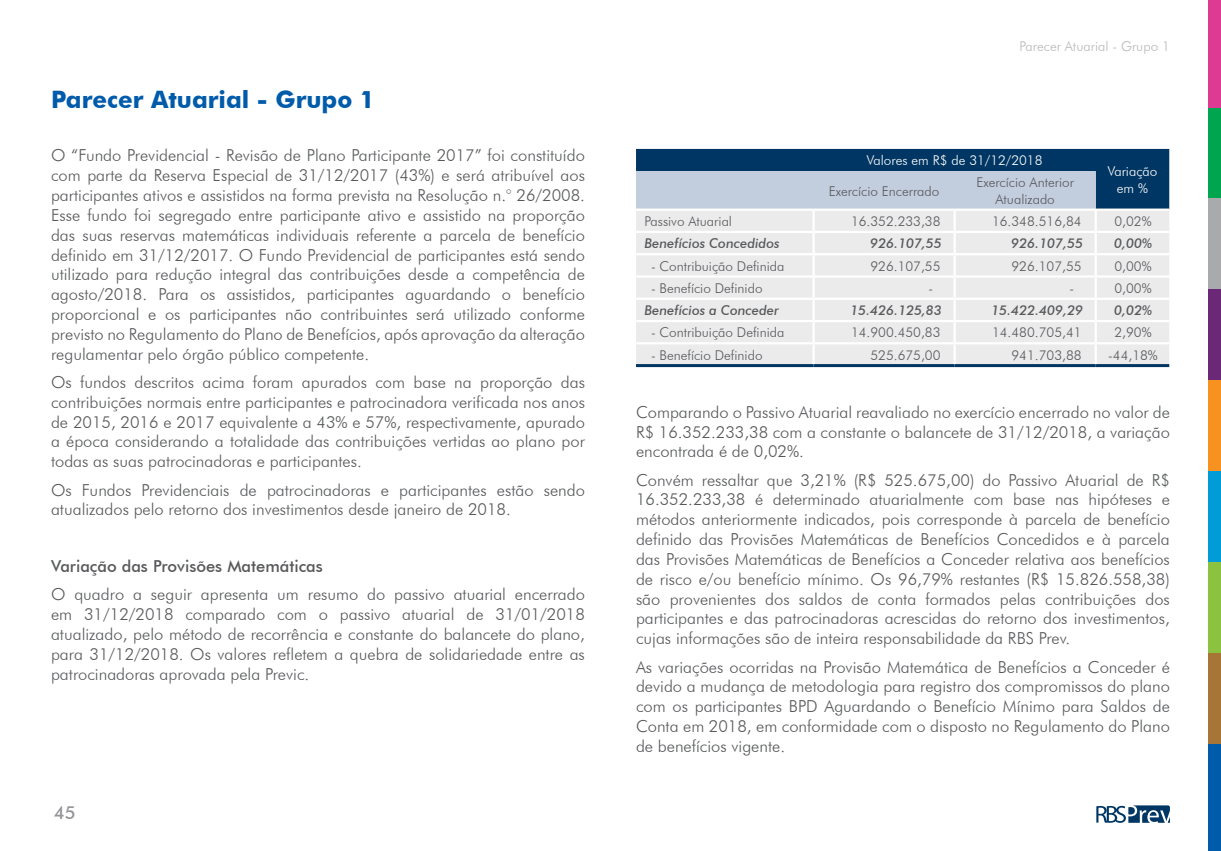
<style>
.page{position:relative;width:1221px;height:851px;background:#fff}
.page>*{position:absolute;margin:0;border:0;box-sizing:border-box;transform-origin:0 0}
.t1{font:700 24px "Futura BT";color:#005baa}
.t2{font:500 18px "Futura BT";color:#939598}
.t3{font:300 16.5px/19.8px "Futura BT";color:#58595b;text-align:justify}
.t4{font:500 16.5px "Futura BT";color:#58595b}
.t5{font:300 13.5px/16.2px "Futura BT";color:#58595b;text-align:center}
.t6{font:italic 500 13.5px "Futura BT";color:#58595b}
.t7{font:300 13.5px "Futura BT";color:#fff}
.t8{font:300 13.5px "Futura BT";color:#b7b8b9}
</style>
<div class="page">
<svg style="left:1096px;top:805px;width:73px;height:17px"></svg>
<div style="left:1208px;top:743px;width:12px;height:107px;background:#005baa"></div>
<div style="left:1208px;top:652px;width:12px;height:91px;background:#a77535"></div>
<div style="left:1208px;top:561px;width:12px;height:91px;background:#8bc341"></div>
<div style="left:1208px;top:471px;width:12px;height:90px;background:#009cd8"></div>
<div style="left:1208px;top:380px;width:12px;height:91px;background:#f79220"></div>
<div style="left:1208px;top:289px;width:12px;height:91px;background:#6a2876"></div>
<div style="left:1208px;top:198px;width:12px;height:91px;background:#a8aaab"></div>
<div style="left:1208px;top:107px;width:12px;height:91px;background:#00a64f"></div>
<div style="left:1208px;top:0;width:12px;height:107px;background:#de3a93"></div>
<svg style="left:636px;top:149px;width:533px;height:59px;background:#6887a5"></svg>
<div style="left:636px;top:211px;width:533px;height:153px;background:#ebebec"></div>
<hr style="left:812px;top:211px;width:2px;height:20px;background:#fff">
<hr style="left:636px;top:342px;width:177px;height:2px;background:#fff">
<hr style="left:813px;top:342px;width:141px;height:2px;background:#fff">
<hr style="left:954px;top:342px;width:141px;height:2px;background:#fff">
<hr style="left:1095px;top:342px;width:74px;height:2px;background:#fff">
<hr style="left:636px;top:364px;width:177px;height:3px;background:#003663">
<hr style="left:813px;top:364px;width:141px;height:3px;background:#003663">
<hr style="left:954px;top:364px;width:141px;height:3px;background:#003663">
<hr style="left:1095px;top:364px;width:74px;height:3px;background:#003663">
<hr style="left:953px;top:211px;width:2px;height:20px;background:#fff">
<hr style="left:1094px;top:211px;width:2px;height:20px;background:#fff">
<hr style="left:636px;top:231px;width:177px;height:2px;background:#fff">
<hr style="left:813px;top:231px;width:141px;height:2px;background:#fff">
<hr style="left:812px;top:233px;width:2px;height:20px;background:#fff">
<hr style="left:954px;top:231px;width:141px;height:2px;background:#fff">
<hr style="left:953px;top:233px;width:2px;height:20px;background:#fff">
<hr style="left:1095px;top:231px;width:74px;height:2px;background:#fff">
<hr style="left:1094px;top:233px;width:2px;height:20px;background:#fff">
<hr style="left:636px;top:253px;width:177px;height:2px;background:#fff">
<hr style="left:813px;top:253px;width:141px;height:2px;background:#fff">
<hr style="left:812px;top:255px;width:2px;height:20px;background:#fff">
<hr style="left:954px;top:253px;width:141px;height:2px;background:#fff">
<hr style="left:953px;top:255px;width:2px;height:20px;background:#fff">
<hr style="left:1095px;top:253px;width:74px;height:2px;background:#fff">
<hr style="left:1094px;top:255px;width:2px;height:20px;background:#fff">
<hr style="left:636px;top:275px;width:177px;height:2px;background:#fff">
<hr style="left:813px;top:275px;width:141px;height:2px;background:#fff">
<hr style="left:812px;top:277px;width:2px;height:20px;background:#fff">
<hr style="left:954px;top:275px;width:141px;height:2px;background:#fff">
<hr style="left:953px;top:277px;width:2px;height:20px;background:#fff">
<hr style="left:1095px;top:275px;width:74px;height:2px;background:#fff">
<hr style="left:1094px;top:277px;width:2px;height:20px;background:#fff">
<hr style="left:636px;top:297px;width:177px;height:3px;background:#fff">
<hr style="left:813px;top:297px;width:141px;height:3px;background:#fff">
<hr style="left:812px;top:300px;width:2px;height:20px;background:#fff">
<hr style="left:954px;top:297px;width:141px;height:3px;background:#fff">
<hr style="left:953px;top:300px;width:2px;height:20px;background:#fff">
<hr style="left:1095px;top:297px;width:74px;height:3px;background:#fff">
<hr style="left:1094px;top:300px;width:2px;height:20px;background:#fff">
<hr style="left:636px;top:320px;width:177px;height:2px;background:#fff">
<hr style="left:813px;top:320px;width:141px;height:2px;background:#fff">
<hr style="left:812px;top:322px;width:2px;height:20px;background:#fff">
<hr style="left:954px;top:320px;width:141px;height:2px;background:#fff">
<hr style="left:953px;top:322px;width:2px;height:20px;background:#fff">
<hr style="left:1095px;top:320px;width:74px;height:2px;background:#fff">
<hr style="left:1094px;top:322px;width:2px;height:20px;background:#fff">
<hr style="left:812px;top:344px;width:2px;height:20px;background:#fff">
<hr style="left:953px;top:344px;width:2px;height:20px;background:#fff">
<hr style="left:1094px;top:344px;width:2px;height:20px;background:#fff">
<h1 class="t1" style="left:51px;top:84px;width:325px">Parecer Atuarial - Grupo 1</h1>
<p class="t3" style="left:51px;top:145px;width:535px">O “Fundo Previdencial - Revisão de Plano Participante 2017” foi constituído com parte da Reserva Especial de 31/12/2017 (43%) e será atribuível aos participantes ativos e assistidos na forma prevista na Resolução n.° 26/2008.<br>Esse fundo foi segregado entre participante ativo e assistido na proporção das suas reservas matemáticas individuais referente a parcela de benefício definido em 31/12/2017. O Fundo Previdencial de participantes está sendo utilizado para redução integral das contribuições desde a competência de agosto/2018. Para os assistidos, participantes aguardando o benefício proporcional e os participantes não contribuintes será utilizado conforme previsto no Regulamento do Plano de Benefícios, após aprovação da alteração regulamentar pelo órgão público competente.</p>
<p class="t3" style="left:51px;top:372px;width:535px">Os fundos descritos acima foram apurados com base na proporção das contribuições normais entre participantes e patrocinadora verificada nos anos de 2015, 2016 e 2017 equivalente a 43% e 57%, respectivamente, apurado a época considerando a totalidade das contribuições vertidas ao plano por todas as suas patrocinadoras e participantes.</p>
<p class="t3" style="left:51px;top:479px;width:535px">Os Fundos Previdenciais de patrocinadoras e participantes estão sendo atualizados pelo retorno dos investimentos desde janeiro de 2018.</p>
<p class="t4" style="left:51px;top:556px;width:273px">Variação das Provisões Matemáticas</p>
<p class="t3" style="left:51px;top:584px;width:535px">O quadro a seguir apresenta um resumo do passivo atuarial encerrado em 31/12/2018 comparado com o passivo atuarial de 31/01/2018 atualizado, pelo método de recorrência e constante do balancete do plano, para 31/12/2018. Os valores refletem a quebra de solidariedade entre as patrocinadoras aprovada pela Previc.</p>
<p class="t2" style="left:54px;top:801px;width:23px">45</p>
<p class="t8" style="left:1019px;top:38px;width:152px">Parecer Atuarial - Grupo 1</p>
<p class="t7" style="left:866px;top:152px;width:177px">Valores em R$ de 31/12/2018</p>
<p class="t7" style="left:1107px;top:163px;width:51px">Variação</p>
<p class="t5" style="left:976px;top:174px;width:99px">Exercício Anterior<br>Atualizado</p>
<p class="t5" style="left:828px;top:182px;width:112px">Exercício Encerrado</p>
<p class="t7" style="left:1116px;top:179px;width:33px">em %</p>
<p class="t5" style="left:644px;top:213px;width:89px">Passivo Atuarial</p>
<p class="t5" style="left:851px;top:213px;width:91px">16.352.233,38</p>
<p class="t5" style="left:992px;top:213px;width:91px">16.348.516,84</p>
<p class="t5" style="left:1114px;top:213px;width:39px">0,02%</p>
<p class="t6" style="left:644px;top:235px;width:136px">Benefícios Concedidos</p>
<p class="t6" style="left:870px;top:235px;width:73px">926.107,55</p>
<p class="t6" style="left:1011px;top:235px;width:73px">926.107,55</p>
<p class="t6" style="left:1114px;top:235px;width:39px">0,00%</p>
<p class="t5" style="left:651px;top:257px;width:135px">- Contribuição Definida</p>
<p class="t5" style="left:870px;top:257px;width:71px">926.107,55</p>
<p class="t5" style="left:1011px;top:257px;width:71px">926.107,55</p>
<p class="t5" style="left:1114px;top:257px;width:39px">0,00%</p>
<p class="t5" style="left:651px;top:280px;width:113px">- Benefício Definido</p>
<p class="t5" style="left:928px;top:280px;width:6px">-</p>
<p class="t5" style="left:1069px;top:280px;width:6px">-</p>
<p class="t5" style="left:1114px;top:280px;width:39px">0,00%</p>
<p class="t6" style="left:644px;top:302px;width:136px">Benefícios a Conceder</p>
<p class="t6" style="left:850px;top:302px;width:93px">15.426.125,83</p>
<p class="t6" style="left:991px;top:302px;width:93px">15.422.409,29</p>
<p class="t6" style="left:1114px;top:302px;width:39px">0,02%</p>
<p class="t5" style="left:651px;top:324px;width:135px">- Contribuição Definida</p>
<p class="t5" style="left:851px;top:324px;width:91px">14.900.450,83</p>
<p class="t5" style="left:992px;top:324px;width:91px">14.480.705,41</p>
<p class="t5" style="left:1114px;top:324px;width:39px">2,90%</p>
<p class="t5" style="left:651px;top:346px;width:113px">- Benefício Definido</p>
<p class="t5" style="left:870px;top:346px;width:71px">525.675,00</p>
<p class="t5" style="left:1011px;top:346px;width:71px">941.703,88</p>
<p class="t5" style="left:1108px;top:346px;width:51px">-44,18%</p>
<p class="t3" style="left:636px;top:402px;width:535px">Comparando o Passivo Atuarial reavaliado no exercício encerrado no valor de R$ 16.352.233,38 com a constante o balancete de 31/12/2018, a variação encontrada é de 0,02%.</p>
<p class="t3" style="left:636px;top:469px;width:535px">Convém ressaltar que 3,21% (R$ 525.675,00) do Passivo Atuarial de R$ 16.352.233,38 é determinado atuarialmente com base nas hipóteses e métodos anteriormente indicados, pois corresponde à parcela de benefício definido das Provisões Matemáticas de Benefícios Concedidos e à parcela das Provisões Matemáticas de Benefícios a Conceder relativa aos benefícios de risco e/ou benefício mínimo. Os 96,79% restantes (R$ 15.826.558,38) são provenientes dos saldos de conta formados pelas contribuições dos participantes e das patrocinadoras acrescidas do retorno dos investimentos, cujas informações são de inteira responsabilidade da RBS Prev.</p>
<p class="t3" style="left:636px;top:656px;width:535px">As variações ocorridas na Provisão Matemática de Benefícios a Conceder é devido a mudança de metodologia para registro dos compromissos do plano com os participantes BPD Aguardando o Benefício Mínimo para Saldos de Conta em 2018, em conformidade com o disposto no Regulamento do Plano de benefícios vigente.</p>
</div>
